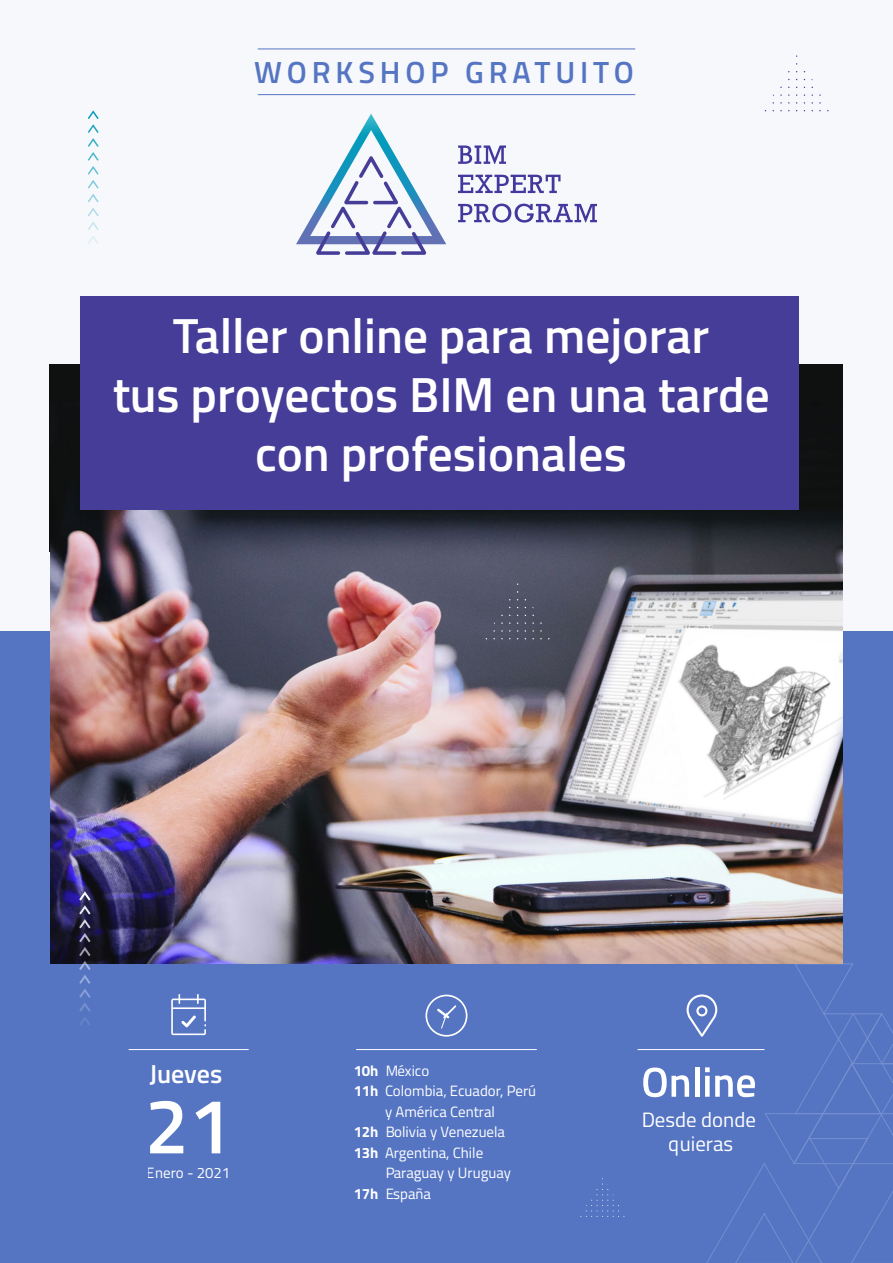
<style>
.page{position:relative;width:893px;height:1263px;background:#fff}
.page>*{position:absolute;margin:0;border:0;box-sizing:border-box;transform-origin:0 0}
.t1{font:600 78.15px "Titillium Web";color:#fff}
.t2{font:600 49.35px/59.2px "Titillium Web";color:#fff;text-align:center}
.t3{font:600 30.6px "Titillium Web";letter-spacing:.16em;color:#5575c3}
.t4{font:600 25.95px "Titillium Web";color:#fff}
.t5{font:20.85px/24.6px "Titillium Web";color:#fff;text-align:center}
.t6{font:15px/20.5px "Titillium Web";color:#fff}
.s1{font-weight:700}
</style>
<div class="page">
<div style="left:0;top:631px;width:893px;height:632px;background:#5575c3"></div>
<div style="left:0;top:0;width:893px;height:661px;background:#f7f8fc"></div>
<img style="left:50px;top:402px;width:793px;height:562px">
<div style="left:80px;top:297px;width:719px;height:213px;background:#463d98"></div>
<hr style="left:258px;top:94px;width:377px;height:1px;background:#5575c3">
<hr style="left:258px;top:48px;width:377px;height:1px;background:#5575c3">
<svg style="left:458px;top:145px;width:48px;height:19px"></svg>
<svg style="left:458px;top:175px;width:86px;height:18px"></svg>
<svg style="left:546px;top:175px;width:14px;height:18px"></svg>
<svg style="left:458px;top:203px;width:94px;height:20px"></svg>
<svg style="left:553px;top:204px;width:44px;height:18px"></svg>
<svg style="left:296px;top:114px;width:150px;height:141px"></svg>
<svg style="left:171px;top:994px;width:35px;height:42px"></svg>
<svg style="left:425px;top:994px;width:43px;height:43px"></svg>
<hr style="left:356px;top:1049px;width:181px;height:1px;background:#fff">
<hr style="left:129px;top:1049px;width:120px;height:1px;background:#fff">
<hr style="left:637px;top:1049px;width:127px;height:1px;background:#fff">
<svg style="left:643px;top:963px;width:250px;height:300px"></svg>
<div style="left:696px;top:1005px;width:11px;height:11px;border:2px solid #fff;border-radius:50%"></div>
<svg style="left:580px;top:1178px;width:44px;height:39px"></svg>
<svg style="left:77px;top:889px;width:16px;height:136px"></svg>
<svg style="left:87px;top:110px;width:12px;height:92px"></svg>
<svg style="left:88px;top:208px;width:11px;height:36px"></svg>
<h3 class="t3" style="left:254px;top:49px;width:381px">WORKSHOP GRATUITO</h3>
<h2 class="t2" style="left:112px;top:304px;width:659px">Taller online para mejorar<br>tus proyectos BIM en una tarde con profesionales</h2>
<h3 class="t4" style="left:149px;top:1054px;width:74px">Jueves</h3>
<h1 class="t1" style="left:145px;top:1067px;width:89px">21</h1>
<p class="t6" style="left:147px;top:1162px;width:85px">Enero - 2021</p>
<p class="t6" style="left:353px;top:1059px;width:184px"><span class="s1">10h</span> México<br><span class="s1">11h</span> Colombia, Ecuador, Perú</p>
<p class="t6" style="left:353px;top:1121px;width:153px"><span class="s1">12h</span> Bolivia y Venezuela<br><span class="s1">13h</span> Argentina, Chile</p>
<p class="t6" style="left:353px;top:1182px;width:79px"><span class="s1">17h</span> España</p>
<p class="t6" style="left:385px;top:1100px;width:112px">y América Central</p>
<p class="t6" style="left:385px;top:1162px;width:127px">Paraguay y Uruguay</p>
<h3 class="t5" style="left:641px;top:1106px;width:116px">Desde donde quieras</h3>
</div>
